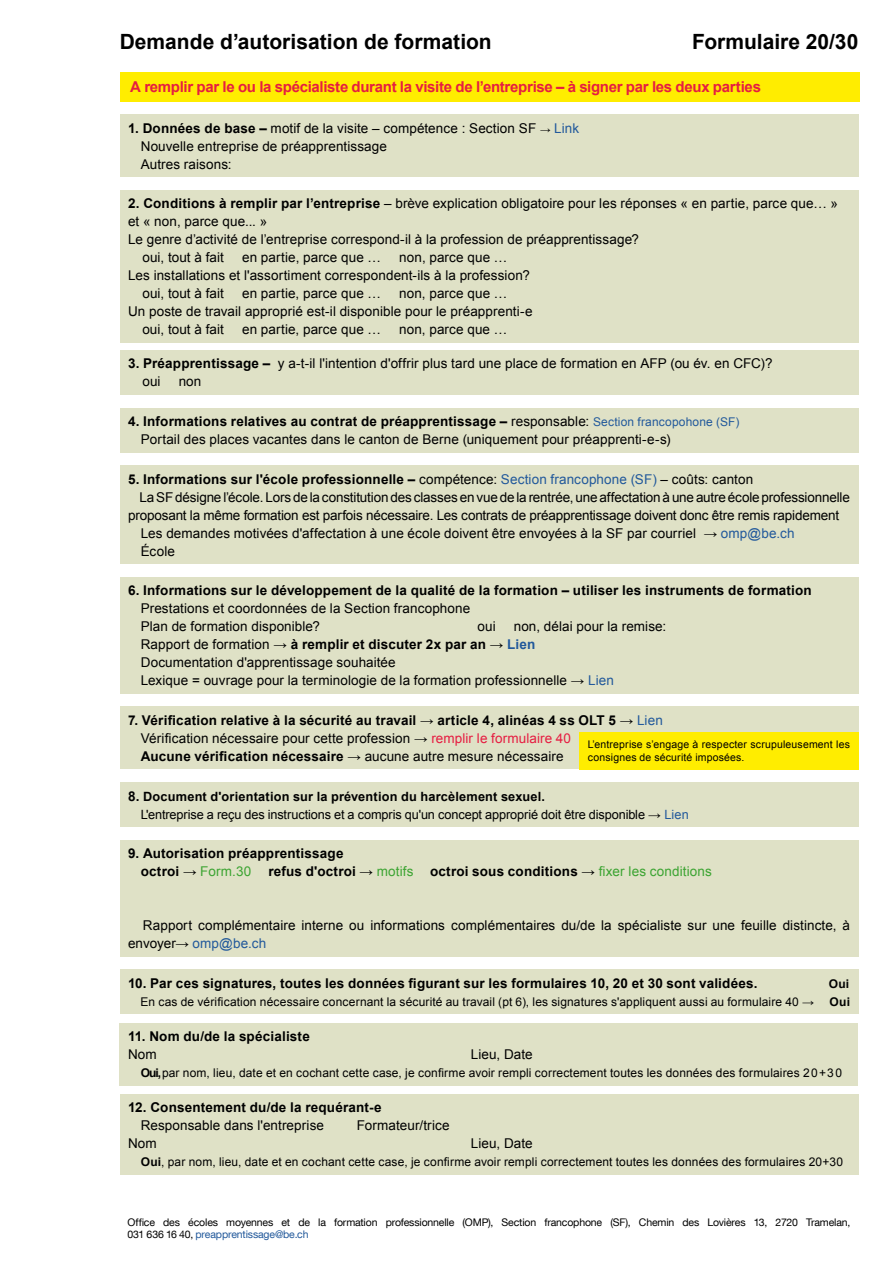
<style>
.page{position:relative;width:893px;height:1263px;background:#fff}
.page>*{position:absolute;margin:0;border:0;box-sizing:border-box;transform-origin:0 0}
.t1{font:700 21px "Arial";color:#000}
.t2{font:700 15px "Arial";letter-spacing:-.02em;color:#e61d41}
.t3{font:13.5px/18px "Arial";letter-spacing:.005em;color:#000}
.t4{font:700 13.5px/18px "Arial";letter-spacing:.015em;color:#000}
.t5{font:12.75px/18px "Arial";letter-spacing:-.01em;color:#000}
.t6{font:12px "Arial";letter-spacing:.01em;color:#000}
.t7{font:700 12px "Arial";letter-spacing:.015em;color:#000}
.t8{font:10.5px/12.6px "Helvetica Neue LT Com";letter-spacing:-.015em;color:#000}
.t9{font:10.5px/12.6px "Arial";letter-spacing:.015em;color:#000}
.s1{font-weight:700}
.s2{font-size:10.5px}
.s3{color:#22599b}
.s4{font-size:12px;color:#22599b}
.s5{font-weight:400}
.s6{font-weight:400;color:#22599b}
.s7{font-weight:700;color:#22599b}
.s8{font-weight:400;color:#e61d41}
.s9{font-weight:700;font-size:13.5px}
.s10{font-weight:400;color:#3ca432}
</style>
<div class="page">
<div style="left:120px;top:114px;width:738px;height:63px;background:#dfe1c6"></div>
<div style="left:120px;top:190px;width:738px;height:153px;background:#dfe1c6"></div>
<div style="left:120px;top:350px;width:738px;height:45px;background:#dfe1c6"></div>
<div style="left:120px;top:408px;width:738px;height:45px;background:#dfe1c6"></div>
<div style="left:120px;top:577px;width:738px;height:117px;background:#dfe1c6"></div>
<div style="left:120px;top:706px;width:738px;height:63px;background:#dfe1c6"></div>
<div style="left:579px;top:732px;width:279px;height:37px;background:#ffed00"></div>
<div style="left:120px;top:840px;width:738px;height:116px;background:#dfe1c6"></div>
<div style="left:120px;top:1023px;width:738px;height:62px;background:#dfe1c6"></div>
<div style="left:120px;top:1094px;width:738px;height:80px;background:#dfe1c6"></div>
<div style="left:120px;top:969px;width:738px;height:45px;background:#dfe1c6"></div>
<div style="left:120px;top:465px;width:738px;height:99px;background:#dfe1c6"></div>
<div style="left:120px;top:782px;width:738px;height:45px;background:#dfe1c6"></div>
<div style="left:120px;top:72px;width:739px;height:29px;background:#ffed00"></div>
<h1 class="t1" style="left:120px;top:28px;width:374px">Demande d’autorisation de formation</h1>
<h1 class="t1" style="left:692px;top:28px;width:168px">Formulaire 20/30</h1>
<p class="t2" style="left:130px;top:77px;width:632px">A remplir par le ou la spécialiste durant la visite de l’entreprise – à signer par les deux parties</p>
<p class="t3" style="left:141px;top:119px;width:440px;text-indent:-13px"><span class="s1">1. Données de base –</span> motif de la visite – compétence : Section SF <span class="s2">→</span> <span class="s3">Link<br></span>Nouvelle entreprise de préapprentissage<br>Autres raisons:</p>
<p class="t3" style="left:128px;top:194px;width:712px"><span class="s1">2. Conditions à remplir par l’entreprise</span> – brève explication obligatoire pour les réponses « en partie, parce que… »</p>
<p class="t3" style="left:128px;top:212px;width:141px">et « non, parce que... »</p>
<p class="t3" style="left:128px;top:230px;width:513px">Le genre d’activité de l’entreprise correspond-il à la profession de préapprentissage?</p>
<p class="t3" style="left:142px;top:248px;width:83px">oui, tout à fait</p>
<p class="t3" style="left:242px;top:248px;width:140px">en partie, parce que …</p>
<p class="t3" style="left:399px;top:248px;width:110px">non, parce que …</p>
<p class="t3" style="left:128px;top:266px;width:403px">Les installations et l'assortiment correspondent-ils à la profession?</p>
<p class="t3" style="left:142px;top:284px;width:83px">oui, tout à fait</p>
<p class="t3" style="left:242px;top:284px;width:140px">en partie, parce que …</p>
<p class="t3" style="left:399px;top:284px;width:110px">non, parce que …</p>
<p class="t3" style="left:128px;top:302px;width:406px">Un poste de travail approprié est-il disponible pour le préapprenti-e</p>
<p class="t3" style="left:142px;top:320px;width:83px">oui, tout à fait</p>
<p class="t3" style="left:242px;top:320px;width:140px">en partie, parce que …</p>
<p class="t3" style="left:399px;top:320px;width:110px">non, parce que …</p>
<p class="t3" style="left:142px;top:355px;width:632px;text-indent:-14px"><span class="s1">3. Préapprentissage –</span> y a-t-il l'intention d'offrir plus tard une place de formation en AFP (ou év. en CFC)? oui</p>
<p class="t3" style="left:179px;top:373px;width:24px">non</p>
<p class="t3" style="left:141px;top:412px;width:600px;text-indent:-13px"><span class="s1">4. Informations relatives au contrat de préapprentissage –</span> responsable: <span class="s4">Section francopohone (SF)<br></span>Portail des places vacantes dans le canton de Berne (uniquement pour préapprenti-e-s)</p>
<p class="t4" style="left:128px;top:470px;width:627px">5. Informations sur l'école professionnelle – <span class="s5">compétence:</span> <span class="s6">Section francophone (SF)</span> <span class="s5">– coûts: canton</span></p>
<p class="t3" style="left:139px;top:488px;width:712px">La SF désigne l’école. Lors de la constitution des classes en vue de la rentrée, une affectation à une autre école professionnelle</p>
<p class="t3" style="left:128px;top:506px;width:713px">proposant la même formation est parfois nécessaire. Les contrats de préapprentissage doivent donc être remis rapidement</p>
<p class="t3" style="left:141px;top:524px;width:655px">Les demandes motivées d'affectation à une école doivent être envoyées à la SF par courriel → <span class="s3">omp@be.ch</span></p>
<p class="t3" style="left:141px;top:542px;width:36px">École</p>
<p class="t4" style="left:128px;top:582px;width:685px">6. Informations sur le développement de la qualité de la formation – utiliser les instruments de formation</p>
<p class="t3" style="left:141px;top:600px;width:331px">Prestations et coordonnées de la Section francophone<br>Plan de formation disponible?</p>
<p class="t3" style="left:141px;top:618px;width:527px;text-indent:373px">non, délai pour la remise:<br>Rapport de formation → <span class="s1">à remplir et discuter 2x par an</span> → <span class="s7">Lien<br></span>Documentation d'apprentissage souhaitée<br>Lexique = ouvrage pour la terminologie de la formation professionnelle → <span class="s3">Lien</span></p>
<p class="t4" style="left:141px;top:712px;width:524px;text-indent:-13px">7. Vérification relative à la sécurité au travail <span class="s5">→</span> article 4, alinéas 4 ss OLT 5 <span class="s5">→</span> <span class="s6">Lien<br></span><span class="s5">Vérification nécessaire pour cette profession →</span> <span class="s8">remplir le formulaire 40<br></span>Aucune vérification nécessaire <span class="s5">→ aucune autre mesure nécessaire</span></p>
<p class="t3" style="left:477px;top:618px;width:20px">oui</p>
<p class="t9" style="left:588px;top:738px;width:264px">L’entreprise s’engage à respecter scrupuleusement les consignes de sécurité imposées.</p>
<p class="t5" style="left:141px;top:787px;width:550px;text-indent:-13px"><span class="s9">8.</span> <span class="s1">Document d'orientation sur la prévention du harcèlement sexuel.<br></span>L'entreprise a reçu des instructions et a compris qu'un concept approprié doit être disponible → <span class="s3">Lien</span></p>
<p class="t4" style="left:141px;top:845px;width:204px;text-indent:-13px">9. Autorisation préapprentissage octroi <span class="s5">→</span> <span class="s10">Form.30</span></p>
<p class="t4" style="left:268px;top:863px;width:445px">refus d'octroi <span class="s5">→</span> <span class="s10">motifs</span> octroi sous conditions <span class="s5">→</span> <span class="s10">fixer les conditions</span></p>
<p class="t3" style="left:128px;top:916px;width:723px;text-indent:15px">Rapport complémentaire interne ou informations complémentaires du/de la spécialiste sur une feuille distincte, à envoyer→ <span class="s3">omp@be.ch</span></p>
<p class="t4" style="left:128px;top:974px;width:631px">10. Par ces signatures, toutes les données figurant sur les formulaires 10, 20 et 30 sont validées.</p>
<p class="t7" style="left:829px;top:975px;width:22px">Oui</p>
<p class="t6" style="left:141px;top:994px;width:675px">En cas de vérification nécessaire concernant la sécurité au travail (pt 6), les signatures s'appliquent aussi au formulaire 40 →</p>
<p class="t7" style="left:830px;top:993px;width:22px">Oui</p>
<p class="t4" style="left:128px;top:1028px;width:183px">11. Nom du/de la spécialiste</p>
<p class="t3" style="left:128px;top:1045px;width:30px">Nom</p>
<p class="t3" style="left:471px;top:1045px;width:63px">Lieu, Date</p>
<p class="t6" style="left:141px;top:1065px;width:703px"><span class="s1">Oui,</span> par nom, lieu, date et en cochant cette case, je confirme avoir rempli correctement toutes les données des formulaires 20+30</p>
<p class="t4" style="left:128px;top:1099px;width:255px">12. Consentement du/de la requérant-e</p>
<p class="t3" style="left:141px;top:1116px;width:185px">Responsable dans l'entreprise</p>
<p class="t3" style="left:357px;top:1116px;width:94px">Formateur/trice</p>
<p class="t3" style="left:128px;top:1134px;width:30px">Nom</p>
<p class="t3" style="left:471px;top:1134px;width:63px">Lieu, Date</p>
<p class="t6" style="left:141px;top:1154px;width:704px"><span class="s1">Oui</span>, par nom, lieu, date et en cochant cette case, je confirme avoir rempli correctement toutes les données des formulaires 20+30</p>
<p class="t8" style="left:128px;top:1215px;width:724px">Office des écoles moyennes et de la formation professionnelle (OMP), Section francophone (SF), Chemin des Lovières 13, 2720 Tramelan,<br>031 636 16 40, <span class="s3">preapprentissage@be.ch</span></p>
</div>
